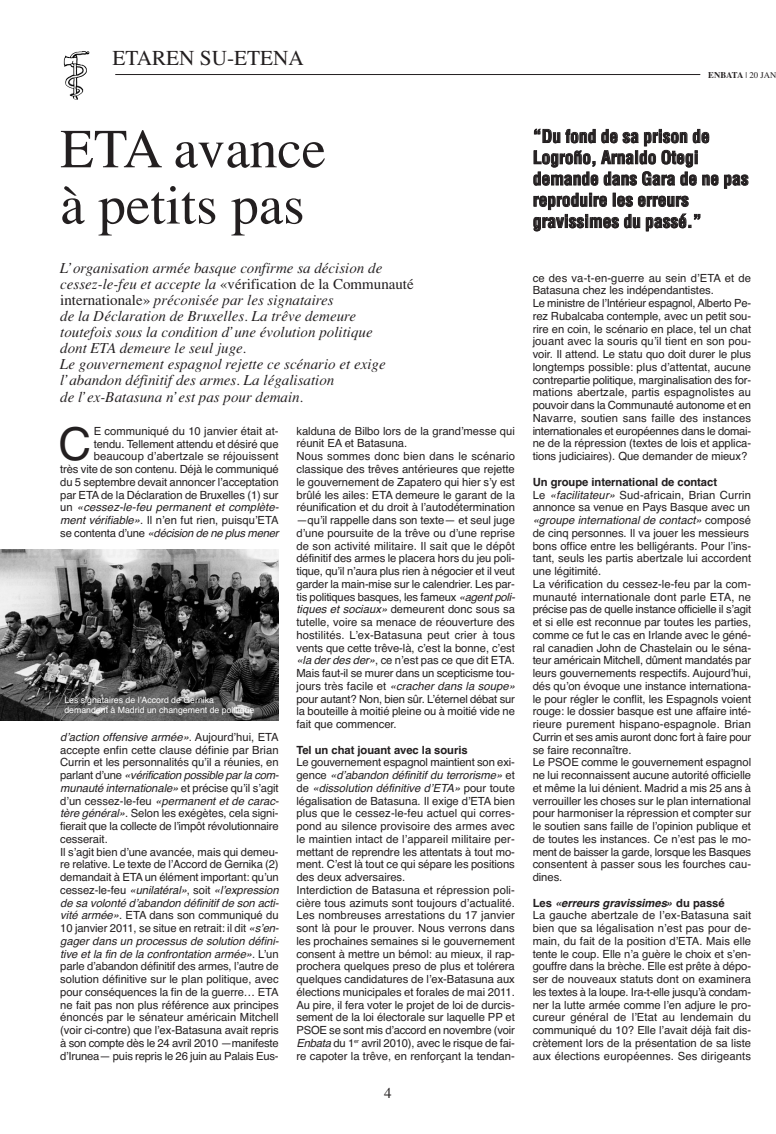
<style>
.page{position:relative;width:776px;height:1134px;background:#fff}
.page>*{position:absolute;margin:0;border:0;box-sizing:border-box;transform-origin:0 0}
.t1{font:55px/56.2px "Times";color:#231f20}
.t2{font:45.25px "Helvetica";color:#231f20}
.t3{font:21.25px "Times";color:#231f20}
.t4{font:700 condensed 17.5px/21.2px "Helvetica";color:#231f20}
.t5{font:italic 15px/16.1px "Times";color:#231f20}
.t6{font:15px "Times";color:#231f20}
.t7{font:11.25px/12.8px "Helvetica";letter-spacing:-.005em;color:#231f20}
.t8{font:700 11.25px "Helvetica";letter-spacing:-.005em;color:#231f20}
.t9{font:8.75px/10px "Helvetica";color:#fff}
.t10{font:700 8.75px "Times";color:#231f20}
.s1{font-weight:400}
.s2{font-style:normal}
.s3{font-style:italic}
.s4{font-weight:700}
.s5{font-weight:700;font-style:italic}
</style>
<div class="page">
<hr style="left:115px;top:74px;width:585px;height:1px;background:#231f20">
<img style="left:67px;top:51px;width:22px;height:49px">
<img style="left:0;top:550px;width:279px;height:171px">
<h3 class="t3" style="left:112px;top:50px;width:193px">ETAREN SU-ETENA</h3>
<p class="t10" style="left:708px;top:72px;width:70px">ENBATA <span class="s1">| 20 JAN</span></p>
<h1 class="t1" style="left:60px;top:126px;width:267px">ETA avance à petits pas</h1>
<p class="t5" style="left:60px;top:261px;width:355px">L’organisation armée basque confirme sa décision de cessez-le-feu et accepte la <span class="s2">«vérification de la Communauté internationale»</span> préconisée par les signataires<br>de la Déclaration de Bruxelles. La trêve demeure<br>toutefois sous la condition d’une évolution politique<br>dont ETA demeure le seul juge.<br>Le gouvernement espagnol rejette ce scénario et exige l’abandon définitif des armes. La légalisation<br>de l’ex-Batasuna n’est pas pour demain.</p>
<p class="t7" style="left:60px;top:425px;width:222px;text-align:right">E communiqué du 10 janvier était at-<br>tendu. Tellement attendu et désiré que beaucoup d’abertzale se réjouissent<br>très vite de son contenu. Déjà le communiqué du 5 septembre devait annoncer l’acceptation par ETA de la Déclaration de Bruxelles (1) sur u n <span class="s3">«cessez-le-feu permanent et complète&shy;ment vérifiable»</span>. Il n’en fut rien, puisqu’ETA s e c o n t e n t a d ’ u n e <span class="s3">«décision de ne plus mener</span></p>
<h2 class="t2" style="left:59px;top:428px;width:34px">C</h2>
<p class="t9" style="left:64px;top:696px;width:192px">Les signataires de l’Accord de Gernika demandent à Madrid un changement de politique</p>
<p class="t7" style="left:60px;top:731px;width:222px"><span class="s3">d’action offensive armée»</span>. A u j o u r d ’ h u i , E TA accepte enfin cette clause définie par Brian Currin et les personnalités qu’il a réunies, en p a r l a n t d ’ u n e <span class="s3">«vérification possible parla com&shy;munauté internationale»</span> et p ré c i s e q u ’ i l s ’ ag i t d ’ u n c e s s e z - l e - f e u <span class="s3">«permanent et de carac&shy;tère général»</span>. Selon les exégètes, cela signi&shy;fierait que la collecte de l’impôt révolutionnaire cesserait.<br>Il s’agit bien d’une avancée, mais qui demeu&shy;re relative. Le texte de l’Accord de Gernika (2) demandait à ETA un élément important: qu’un ce s s e z - l e -fe u <span class="s3">«unilatéral»</span>, s o i t <span class="s3">«l’expression de sa volonté d’abandon définitifde son acti&shy;vité armée»</span>. ETA dans son communiqué du 10 janvier 2011, se situe en retrait: il dit <span class="s3">«s’en&shy;gager dans un processus de solution défini&shy;tive et la fin de la confrontation armée»</span>. L’ u n parle d’abandon définitif des armes, l’autre de solution définitive sur le plan politique, avec pour conséquences la fin de la guerre… ETA ne fait pas non plus référence aux principes énoncés par le sénateur américain Mitchell (voir ci-contre) que l’ex-Batasuna avait repris à son compte dès le 24 avril 2010 —manifeste d’Irunea— puis repris le 26 juin au Palais Eus-</p>
<p class="t7" style="left:296px;top:425px;width:222px">kalduna de Bilbo lors de la grand’messe qui réunit EA et Batasuna.<br>Nous sommes donc bien dans le scénario classique des trêves antérieures que rejette le gouvernement de Zapatero qui hier s’y est brûlé les ailes: ETA demeure le garant de la réunification et du droit à l’autodétermination —qu’il rappelle dans son texte— et seul juge d’une poursuite de la trêve ou d’une reprise de son activité militaire. Il sait que le dépôt définitif des armes le placera hors du jeu poli&shy;tique, qu’il n’aura plus rien à négocier et il veut garder la main-mise sur le calendrier. Les par&shy;tis politiques basques, les fameux <span class="s3">«agentpoli&shy;tiques et sociaux»</span>demeurent donc sous sa tutelle, voire sa menace de réouverture des hostilités. L’ex-Batasuna peut crier à tous vents que cette trêve-là, c’est la bonne, c’est <span class="s3">«la derdes der»</span>, ce n’est pas ce que dit ETA.<br>Mais faut-il se murer dans un scepticisme tou&shy;j o u rs t rè s fac i l e et <span class="s3">«cracher dans la soupe» </span>pour autant? Non, bien sûr. L’éternel débat sur la bouteille à moitié pleine ou à moitié vide ne fait que commencer.</p>
<p class="t8" style="left:296px;top:745px;width:173px">Tel un chat jouant avec la souris</p>
<p class="t7" style="left:296px;top:757px;width:220px">Le gouvernement espagnol maintient son exi&shy;g e n c e <span class="s3">«d’abandon définitif du terrorisme»</span> e t d e <span class="s3">«dissolution définitive d’ETA»</span> p o u r t o u t e légalisation de Batasuna. Il exige d’ETA bien plus que le cessez-le-feu actuel qui corres&shy;pond au silence provisoire des armes avec le maintien intact de l’appareil militaire per&shy;mettant de reprendre les attentats à tout mo&shy;ment. C’est là tout ce qui sépare les positions des deux adversaires.<br>Interdiction de Batasuna et répression poli&shy;cière tous azimuts sont toujours d’actualité.<br>Les nombreuses arrestations du 17 janvier sont là pour le prouver. Nous verrons dans les prochaines semaines si le gouvernement consent à mettre un bémol: au mieux, il rap&shy;prochera quelques preso de plus et tolérera quelques candidatures de l’ex-Batasuna aux élections municipales et forales de mai 2011.<br>Au pire, il fera voter le projet de loi de durcis&shy;sement de la loi électorale sur laquelle PP et PSOE se sont mis d’accord en novembre (voir <span class="s3">Enbata</span>du 1<sup>er</sup> avril 2010), avec le risque de fai&shy;re capoter la trêve, en renforçant la tendan-</p>
<h3 class="t6" style="left:384px;top:1087px;width:9px">4</h3>
<h3 class="t4" style="left:533px;top:127px;width:217px">“Du fond de sa prison de<br>Logroño, Arnaldo Otegi demande dans Gara de ne pas reproduire les erreurs gravissimes du passé.”</h3>
<p class="t7" style="left:533px;top:272px;width:220px">ce des va-t-en-guerre au sein d’ETA et de Batasuna chez les indépendantistes.<br>Le ministre de l’Intérieur espagnol, Alberto Pe&shy;rez Rubalcaba contemple, avec un petit sou&shy;rire en coin, le scénario en place, tel un chat jouant avec la souris qu’il tient en son pou&shy;voir. Il attend. Le statu quo doit durer le plus longtemps possible: plus d’attentat, aucune contrepartie politique, marginalisation des for&shy;mations abertzale, partis espagnolistes au pouvoir dans la Communauté autonome et en Navarre, soutien sans faille des instances internationales et européennes dans le domai&shy;ne de la répression (textes de lois et applica&shy;tions judiciaires). Que demander de mieux?</p>
<p class="t7" style="left:533px;top:476px;width:220px"><span class="s4">Un groupe international de contact<br></span>Le <span class="s3">«facilitateur»</span> Sud-africain, Brian Currin annonce sa venue en Pays Basque avec un <span class="s3">«groupe international de contact»</span> c o m p o s é de cinq personnes. Il va jouer les messieurs bons office entre les belligérants. Pour l’ins&shy;tant, seuls les partis abertzale lui accordent une légitimité.<br>La vérification du cessez-le-feu par la com&shy;munauté internationale dont parle ETA, ne précise pas de quelle instance officielle il s’agit et si elle est reconnue par toutes les parties, comme ce fut le cas en Irlande avec le géné&shy;ral canadien John de Chastelain ou le séna&shy;teur américain Mitchell, dûment mandatés par leurs gouvernements respectifs. Aujourd’hui, dés qu’on évoque une instance internationa&shy;le pour régler le conflit, les Espagnols voient rouge: le dossier basque est une affaire inté&shy;rieure purement hispano-espagnole. Brian Currin et ses amis auront donc fort à faire pour se faire reconnaître.<br>Le PSOE comme le gouvernement espagnol ne lui reconnaissent aucune autorité officielle et même la lui dénient. Madrid a mis 25 ans à verrouiller les choses sur le plan international pour harmoniser la répression et compter sur le soutien sans faille de l’opinion publique et de toutes les instances. Ce n’est pas le mo&shy;ment de baisser la garde, lorsque les Basques consentent à passer sous les fourches cau&shy;dines.</p>
<p class="t7" style="left:533px;top:897px;width:220px"><span class="s4">L e s</span> <span class="s5">«erreurs gravissimes»</span> <span class="s4">d u p a s s é<br></span>La gauche abertzale de l’ex-Batasuna sait bien que sa légalisation n’est pas pour de&shy;main, du fait de la position d’ETA. Mais elle tente le coup. Elle n’a guère le choix et s’en&shy;gouffre dans la brèche. Elle est prête à dépo&shy;ser de nouveaux statuts dont on examinera les textes à la loupe. Ira-t-elle jusqu’à condam&shy;ner la lutte armée comme l’en adjure le pro&shy;cureur général de l’Etat au lendemain du communiqué du 10? Elle l’avait déjà fait dis&shy;crètement lors de la présentation de sa liste aux élections européennes. Ses dirigeants</p>
</div>
